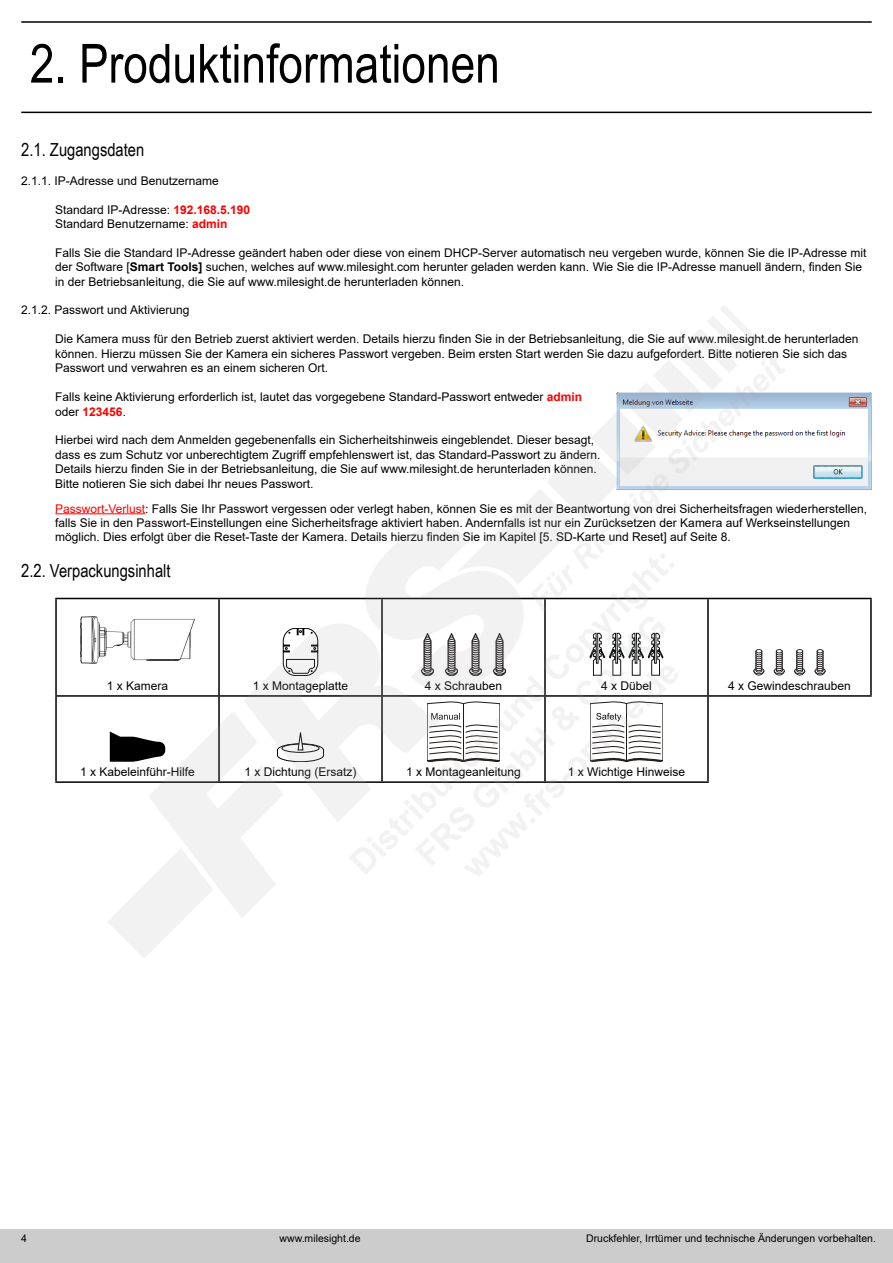
<style>
.page{position:relative;width:893px;height:1263px;background:#fff}
.page>*{position:absolute;margin:0;border:0;box-sizing:border-box;transform-origin:0 0}
.t1{font:54px "Arial Narrow";color:#000}
.t2{font:18px "Arial Narrow";color:#000}
.t3{font:12px/14.4px "Arial";color:#000}
.t4{font:10.5px "Arial";color:#000}
.s1{font-weight:700;color:#fc0000}
.s2{font-weight:700}
.s3{color:#fc0000}
</style>
<div class="page">
<img style="left:21px;top:21px;width:851px;height:937px">
<div style="left:0;top:1229px;width:893px;height:34px;background:#ccc"></div>
<h1 class="t1" style="left:30px;top:24px;width:472px">2. Produktinformationen</h1>
<h2 class="t2" style="left:21px;top:136px;width:125px">2.1. Zugangsdaten</h2>
<p class="t3" style="left:21px;top:173px;width:199px">2.1.1. IP-Adresse und Benutzername</p>
<p class="t3" style="left:55px;top:202px;width:196px">Standard IP-Adresse: <span class="s1">192.168.5.190<br></span>Standard Benutzername: <span class="s1">admin</span></p>
<p class="t3" style="left:55px;top:245px;width:813px">Falls Sie die Standard IP-Adresse geändert haben oder diese von einem DHCP-Server automatisch neu vergeben wurde, können Sie die IP-Adresse mit der Software [<span class="s2">Smart Tools]</span> suchen, welches auf www.milesight.com herunter geladen werden kann. Wie Sie die IP-Adresse manuell ändern, finden Sie in der Betriebsanleitung, die Sie auf www.milesight.de herunterladen können.</p>
<p class="t3" style="left:21px;top:303px;width:170px">2.1.2. Passwort und Aktivierung</p>
<p class="t3" style="left:55px;top:332px;width:805px">Die Kamera muss für den Betrieb zuerst aktiviert werden. Details hierzu finden Sie in der Betriebsanleitung, die Sie auf www.milesight.de herunterladen können. Hierzu müssen Sie der Kamera ein sicheres Passwort vergeben. Beim ersten Start werden Sie dazu aufgefordert. Bitte notieren Sie sich das<br>Passwort und verwahren es an einem sicheren Ort.</p>
<p class="t3" style="left:55px;top:390px;width:528px">Falls keine Aktivierung erforderlich ist, lautet das vorgegebene Standard-Passwort entweder <span class="s1">admin </span>oder <span class="s1">123456</span>.</p>
<p class="t3" style="left:55px;top:433px;width:547px">Hierbei wird nach dem Anmelden gegebenenfalls ein Sicherheitshinweis eingeblendet. Dieser besagt, dass es zum Schutz vor unberechtigtem Zugriff empfehlenswert ist, das Standard-Passwort zu ändern.<br>Details hierzu finden Sie in der Betriebsanleitung, die Sie auf www.milesight.de herunterladen können.<br>Bitte notieren Sie sich dabei Ihr neues Passwort.</p>
<p class="t3" style="left:55px;top:501px;width:813px"><span class="s3">Passwort-Verlust</span>: Falls Sie Ihr Passwort vergessen oder verlegt haben, können Sie es mit der Beantwortung von drei Sicherheitsfragen wiederherstellen, falls Sie in den Passwort-Einstellungen eine Sicherheitsfrage aktiviert haben. Andernfalls ist nur ein Zurücksetzen der Kamera auf Werkseinstellungen möglich. Dies erfolgt über die Reset-Taste der Kamera. Details hierzu finden Sie im Kapitel [5. SD-Karte und Reset] auf Seite 8.</p>
<h2 class="t2" style="left:21px;top:558px;width:151px">2.2. Verpackungsinhalt</h2>
<p class="t3" style="left:107px;top:678px;width:63px">1 x Kamera</p>
<p class="t3" style="left:253px;top:678px;width:97px">1 x Montageplatte</p>
<p class="t3" style="left:425px;top:678px;width:79px">4 x Schrauben</p>
<p class="t3" style="left:601px;top:678px;width:52px">4 x Dübel</p>
<p class="t3" style="left:728px;top:678px;width:124px">4 x Gewindeschrauben</p>
<p class="t3" style="left:80px;top:765px;width:116px">1 x Kabeleinführ-Hilfe</p>
<p class="t3" style="left:244px;top:765px;width:114px">1 x Dichtung (Ersatz)</p>
<p class="t3" style="left:406px;top:765px;width:116px">1 x Montageanleitung</p>
<p class="t3" style="left:568px;top:765px;width:119px">1 x Wichtige Hinweise</p>
<p class="t4" style="left:21px;top:1231px;width:7px">4</p>
<p class="t4" style="left:280px;top:1231px;width:83px">www.milesight.de</p>
<p class="t4" style="left:586px;top:1231px;width:291px">Druckfehler, Irrtümer und technische Änderungen vorbehalten.</p>
</div>
